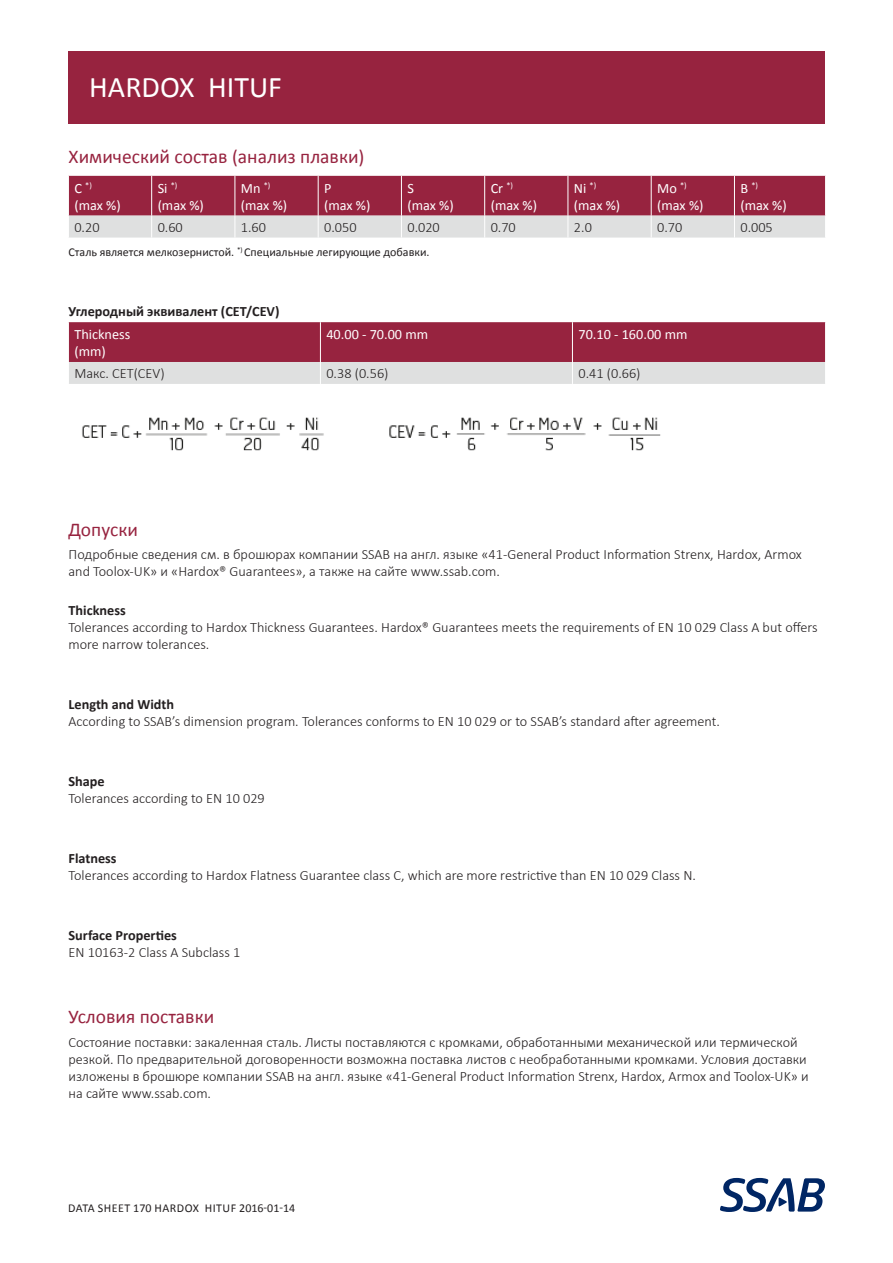
<style>
.page{position:relative;width:893px;height:1263px;background:#fff}
.page>*{position:absolute;margin:0;border:0;box-sizing:border-box;transform-origin:0 0}
.SSAB_subhead_ALL_CAP{font:30px "Calibri";color:#fff}
.SSAB_subhead_ALL_CAP-2{font:19.5px "Calibri";color:#97233f}
.SSAB_text_HermesFB_T{font:300 14.25px/17.1px "Calibri";color:#231f20}
.SSAB_table_header_ne{font:14.25px "Calibri";color:#fff}
.SSAB_subhead_black_H{font:700 14.25px "Calibri";color:#231f20}
.SSAB_Table_cell{font:300 14.25px "Calibri";color:#231f20}
.SSAB_captions_Hermes{font:12px "Calibri";color:#231f20}
.SSAB_table_header_ne-2{font:8.25px "Calibri";color:#fff}
.s1{font-size:14.25px}
</style>
<div class="page">
<svg style="left:720px;top:1178px;width:105px;height:34px"></svg>
<div style="left:68px;top:51px;width:757px;height:73px;background:#97233f"></div>
<svg style="left:68px;top:176px;width:758px;height:62px;background:#b26a7b"></svg>
<svg style="left:68px;top:322px;width:758px;height:62px;background:#b16779"></svg>
<img style="left:82px;top:417px;width:579px;height:34px">
<p class="SSAB_subhead_ALL_CAP" style="left:89px;top:66px;width:194px">HARDOX HITUF</p>
<p class="SSAB_subhead_ALL_CAP-2" style="left:69px;top:143px;width:297px">Химический состав (анализ плавки)</p>
<p class="SSAB_table_header_ne-2" style="left:74px;top:179px;width:19px"><span class="s1">C</span> *)</p>
<p class="SSAB_table_header_ne" style="left:74px;top:195px;width:48px">(max %)</p>
<p class="SSAB_table_header_ne" style="left:158px;top:178px;width:21px">Si <sup>*)</sup></p>
<p class="SSAB_table_header_ne" style="left:158px;top:195px;width:48px">(max %)</p>
<p class="SSAB_table_header_ne" style="left:241px;top:178px;width:31px">Mn <sup>*)</sup></p>
<p class="SSAB_table_header_ne" style="left:241px;top:195px;width:48px">(max %)</p>
<p class="SSAB_table_header_ne" style="left:324px;top:178px;width:9px">P</p>
<p class="SSAB_table_header_ne" style="left:324px;top:195px;width:48px">(max %)</p>
<p class="SSAB_table_header_ne" style="left:407px;top:178px;width:8px">S</p>
<p class="SSAB_table_header_ne" style="left:407px;top:195px;width:48px">(max %)</p>
<p class="SSAB_table_header_ne" style="left:491px;top:178px;width:24px">Cr <sup>*)</sup></p>
<p class="SSAB_table_header_ne" style="left:491px;top:195px;width:48px">(max %)</p>
<p class="SSAB_table_header_ne" style="left:574px;top:178px;width:24px">Ni <sup>*)</sup></p>
<p class="SSAB_table_header_ne" style="left:574px;top:195px;width:48px">(max %)</p>
<p class="SSAB_table_header_ne" style="left:657px;top:178px;width:31px">Mo <sup>*)</sup></p>
<p class="SSAB_table_header_ne" style="left:657px;top:195px;width:48px">(max %)</p>
<p class="SSAB_table_header_ne-2" style="left:740px;top:179px;width:19px"><span class="s1">B</span> *)</p>
<p class="SSAB_table_header_ne" style="left:740px;top:195px;width:48px">(max %)</p>
<p class="SSAB_Table_cell" style="left:74px;top:218px;width:27px">0.20</p>
<p class="SSAB_Table_cell" style="left:158px;top:218px;width:27px">0.60</p>
<p class="SSAB_Table_cell" style="left:241px;top:218px;width:27px">1.60</p>
<p class="SSAB_Table_cell" style="left:324px;top:218px;width:34px">0.050</p>
<p class="SSAB_Table_cell" style="left:407px;top:218px;width:34px">0.020</p>
<p class="SSAB_Table_cell" style="left:491px;top:218px;width:27px">0.70</p>
<p class="SSAB_Table_cell" style="left:574px;top:218px;width:19px">2.0</p>
<p class="SSAB_Table_cell" style="left:657px;top:218px;width:27px">0.70</p>
<p class="SSAB_Table_cell" style="left:740px;top:218px;width:34px">0.005</p>
<p class="SSAB_captions_Hermes" style="left:69px;top:244px;width:362px">Сталь является мелкозернистой. <sup>*)</sup> Специальные легирующие добавки.</p>
<p class="SSAB_subhead_black_H" style="left:69px;top:301px;width:212px">Углеродный эквивалент (CET/CEV)</p>
<p class="SSAB_table_header_ne" style="left:74px;top:324px;width:57px">Thickness</p>
<p class="SSAB_table_header_ne" style="left:74px;top:341px;width:33px">(mm)</p>
<p class="SSAB_table_header_ne" style="left:326px;top:324px;width:103px">40.00 - 70.00 mm</p>
<p class="SSAB_table_header_ne" style="left:578px;top:324px;width:110px">70.10 - 160.00 mm</p>
<p class="SSAB_Table_cell" style="left:74px;top:364px;width:92px">Макс. CET(CEV)</p>
<p class="SSAB_Table_cell" style="left:326px;top:364px;width:64px">0.38 (0.56)</p>
<p class="SSAB_Table_cell" style="left:578px;top:364px;width:64px">0.41 (0.66)</p>
<p class="SSAB_subhead_ALL_CAP-2" style="left:69px;top:516px;width:71px">Допуски</p>
<p class="SSAB_text_HermesFB_T" style="left:69px;top:546px;width:735px">Подробные сведения см. в брошюрах компании SSAB на англ. языке «41-General Product Information Strenx, Hardox, Armox and Toolox-UK» и «Hardox® Guarantees», а также на сайте www.ssab.com.</p>
<p class="SSAB_subhead_black_H" style="left:69px;top:600px;width:59px">Thickness</p>
<p class="SSAB_text_HermesFB_T" style="left:69px;top:618px;width:751px">Tolerances according to Hardox Thickness Guarantees. Hardox® Guarantees meets the requirements of EN 10 029 Class A but offers more narrow tolerances.</p>
<p class="SSAB_subhead_black_H" style="left:69px;top:694px;width:107px">Length and Width</p>
<p class="SSAB_text_HermesFB_T" style="left:69px;top:712px;width:653px">According to SSAB’s dimension program. Tolerances conforms to EN 10 029 or to SSAB’s standard after agreement.</p>
<p class="SSAB_subhead_black_H" style="left:69px;top:771px;width:38px">Shape</p>
<p class="SSAB_text_HermesFB_T" style="left:69px;top:789px;width:198px">Tolerances according to EN 10 029</p>
<p class="SSAB_subhead_black_H" style="left:69px;top:848px;width:50px">Flatness</p>
<p class="SSAB_text_HermesFB_T" style="left:69px;top:867px;width:629px">Tolerances according to Hardox Flatness Guarantee class C, which are more restrictive than EN 10 029 Class N.</p>
<p class="SSAB_subhead_black_H" style="left:69px;top:925px;width:110px">Surface Properties</p>
<p class="SSAB_text_HermesFB_T" style="left:69px;top:944px;width:173px">EN 10163-2 Class A Subclass 1</p>
<p class="SSAB_subhead_ALL_CAP-2" style="left:69px;top:1003px;width:147px">Условия поставки</p>
<p class="SSAB_text_HermesFB_T" style="left:69px;top:1033px;width:742px">Состояние поставки: закаленная сталь. Листы поставляются с кромками, обработанными механической или термической резкой. По предварительной договоренности возможна поставка листов с необработанными кромками. Условия доставки изложены в брошюре компании SSAB на англ. языке «41-General Product Information Strenx, Hardox, Armox and Toolox-UK» и на сайте www.ssab.com.</p>
<p class="SSAB_captions_Hermes" style="left:68px;top:1199px;width:228px">Data sheet 170 Hardox H iTuf 2016-01-14</p>
</div>
